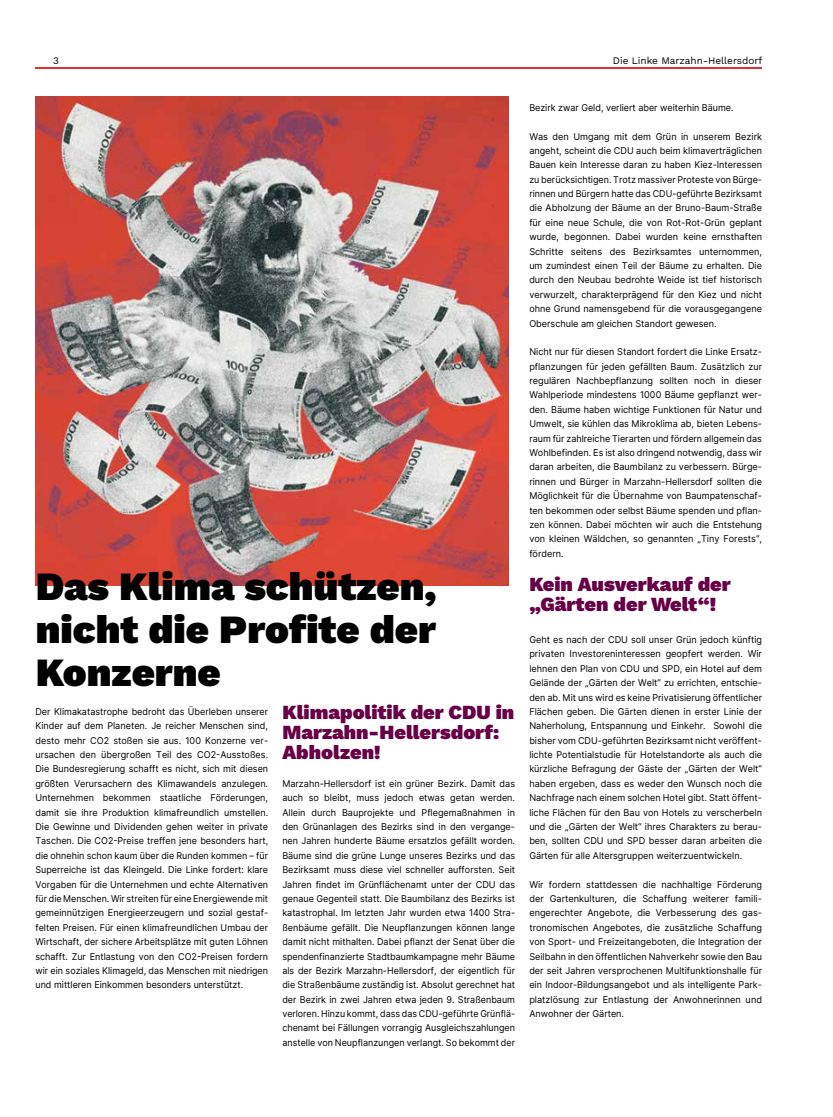
<style>
.page{position:relative;width:833px;height:1117px;background:#fff}
.page>*{position:absolute;margin:0;border:0;box-sizing:border-box;transform-origin:0 0}
.t1{font:900 40px/43.1px "Work Sans";color:#000;text-align:justify}
.t2{font:900 20px/20px "Work Sans";color:#670047}
.t3{font:10px "Work Sans";color:#000}
.t4{font:9.38px/14.4px "Inter";color:#000;text-align:justify}
.t5{font:9.38px/14.4px "Inter";color:#000;text-align:justify;scale:.96 1}
</style>
<div class="page">
<hr style="left:35px;top:67px;width:727px;height:1px;background:#e52e2d">
<img style="left:35px;top:96px;width:473px;height:489px">
<p class="t3" style="left:53px;top:53px;width:7px">3</p>
<p class="t3" style="left:613px;top:53px;width:151px">Die Linke Marzahn-Hellersdorf</p>
<h1 class="t1" style="left:36px;top:563px;width:402px">Das Klima schützen, nicht die Profite der Konzerne</h1>
<p class="t5" style="left:35px;top:704px;width:244px">Der Klimakatastrophe bedroht das Überleben unserer Kinder auf dem Planeten. Je reicher Menschen sind, desto mehr CO2 stoßen sie aus. 100 Konzerne ver&shy;ursachen den übergroßen Teil des CO2-Ausstoßes.<br>Die Bundesregierung schafft es nicht, sich mit diesen größten Verursachern des Klimawandels anzulegen.<br>Unternehmen bekommen staatliche Förderungen, damit sie ihre Produktion klimafreundlich umstellen.<br>Die Gewinne und Dividenden gehen weiter in private Taschen. Die CO2-Preise treffen jene besonders hart, die ohnehin schon kaum über die Runden kommen – für Superreiche ist das Kleingeld. Die Linke fordert: klare Vorgaben für die Unternehmen und echte Alternativen für die Menschen. Wir streiten für eine Energiewende mit gemeinnützigen Energieerzeugern und sozial gestaf&shy;felten Preisen. Für einen klimafreundlichen Umbau der Wirtschaft, der sichere Arbeitsplätze mit guten Löhnen schafft. Zur Entlastung von den CO2-Preisen fordern wir ein soziales Klimageld, das Menschen mit niedrigen und mittleren Einkommen besonders unterstützt.</p>
<h2 class="t2" style="left:282px;top:700px;width:233px">Klimapolitik der CDU in<br>Marzahn-Hellersdorf:<br>Abholzen!</h2>
<p class="t4" style="left:282px;top:775px;width:234px">Marzahn-Hellersdorf ist ein grüner Bezirk. Damit das auch so bleibt, muss jedoch etwas getan werden.<br>Allein durch Bauprojekte und Pflegemaßnahmen in den Grünanlagen des Bezirks sind in den vergange&shy;nen Jahren hunderte Bäume ersatzlos gefällt worden.<br>Bäume sind die grüne Lunge unseres Bezirks und das Bezirksamt muss diese viel schneller aufforsten. Seit Jahren findet im Grünflächenamt unter der CDU das genaue Gegenteil statt. Die Baumbilanz des Bezirks ist katastrophal. Im letzten Jahr wurden etwa 1400 Stra&shy;ßenbäume gefällt. Die Neupflanzungen können lange damit nicht mithalten. Dabei pflanzt der Senat über die spendenfinanzierte Stadtbaumkampagne mehr Bäume als der Bezirk Marzahn-Hellersdorf, der eigentlich für die Straßenbäume zuständig ist. Absolut gerechnet hat der Bezirk in zwei Jahren etwa jeden 9. Straßenbaum verloren. Hinzu kommt, dass das CDU-geführte Grünflä&shy;chenamt bei Fällungen vorrangig Ausgleichszahlungen anstelle von Neupflanzungen verlangt. So bekommt der</p>
<p class="t5" style="left:529px;top:100px;width:214px">Bezirk zwar Geld, verliert aber weiterhin Bäume.</p>
<p class="t4" style="left:529px;top:129px;width:234px">Was den Umgang mit dem Grün in unserem Bezirk angeht, scheint die CDU auch beim klimaverträglichen Bauen kein Interesse daran zu haben Kiez-Interessen zu berücksichtigen. Trotz massiver Proteste von Bürge&shy;rinnen und Bürgern hatte das CDU-geführte Bezirksamt die Abholzung der Bäume an der Bruno-Baum-Straße für eine neue Schule, die von Rot-Rot-Grün geplant wurde, begonnen. Dabei wurden keine ernsthaften Schritte seitens des Bezirksamtes unternommen, um zumindest einen Teil der Bäume zu erhalten. Die durch den Neubau bedrohte Weide ist tief historisch verwurzelt, charakterprägend für den Kiez und nicht ohne Grund namensgebend für die vorausgegangene Oberschule am gleichen Standort gewesen.</p>
<p class="t4" style="left:529px;top:344px;width:234px">Nicht nur für diesen Standort fordert die Linke Ersatz&shy;pflanzungen für jeden gefällten Baum. Zusätzlich zur regulären Nachbepflanzung sollten noch in dieser Wahlperiode mindestens 1000 Bäume gepflanzt wer&shy;den. Bäume haben wichtige Funktionen für Natur und Umwelt, sie kühlen das Mikroklima ab, bieten Lebens&shy;raum für zahlreiche Tierarten und fördern allgemein das Wohlbefinden. Es ist also dringend notwendig, dass wir daran arbeiten, die Baumbilanz zu verbessern. Bürge&shy;rinnen und Bürger in Marzahn-Hellersdorf sollten die Möglichkeit für die Übernahme von Baumpatenschaf&shy;ten bekommen oder selbst Bäume spenden und pflan&shy;zen können. Dabei möchten wir auch die Entstehung von kleinen Wäldchen, so genannten „Tiny Forests“, fördern.</p>
<h2 class="t2" style="left:529px;top:573px;width:203px">Kein Ausverkauf der „Gärten der Welt“!</h2>
<p class="t4" style="left:529px;top:632px;width:234px">Geht es nach der CDU soll unser Grün jedoch künftig privaten Investoreninteressen geopfert werden. Wir lehnen den Plan von CDU und SPD, ein Hotel auf dem Gelände der „Gärten der Welt“ zu errichten, entschie&shy;den ab. Mit uns wird es keine Privatisierung öffentlicher Flächen geben. Die Gärten dienen in erster Linie der Naherholung, Entspannung und Einkehr. Sowohl die bisher vom CDU-geführten Bezirksamt nicht veröffent&shy;lichte Potentialstudie für Hotelstandorte als auch die kürzliche Befragung der Gäste der „Gärten der Welt“ haben ergeben, dass es weder den Wunsch noch die Nachfrage nach einem solchen Hotel gibt. Statt öffent&shy;liche Flächen für den Bau von Hotels zu verscherbeln und die „Gärten der Welt“ ihres Charakters zu berau&shy;ben, sollten CDU und SPD besser daran arbeiten die Gärten für alle Altersgruppen weiterzuentwickeln.</p>
<p class="t4" style="left:529px;top:876px;width:234px">Wir fordern stattdessen die nachhaltige Förderung der Gartenkulturen, die Schaffung weiterer famili&shy;engerechter Angebote, die Verbesserung des gas&shy;tronomischen Angebotes, die zusätzliche Schaffung von Sport- und Freizeitangeboten, die Integration der Seilbahn in den öffentlichen Nahverkehr sowie den Bau der seit Jahren versprochenen Multifunktionshalle für ein Indoor-Bildungsangebot und als intelligente Park&shy;platzlösung zur Entlastung der Anwohnerinnen und Anwohner der Gärten.</p>
</div>
